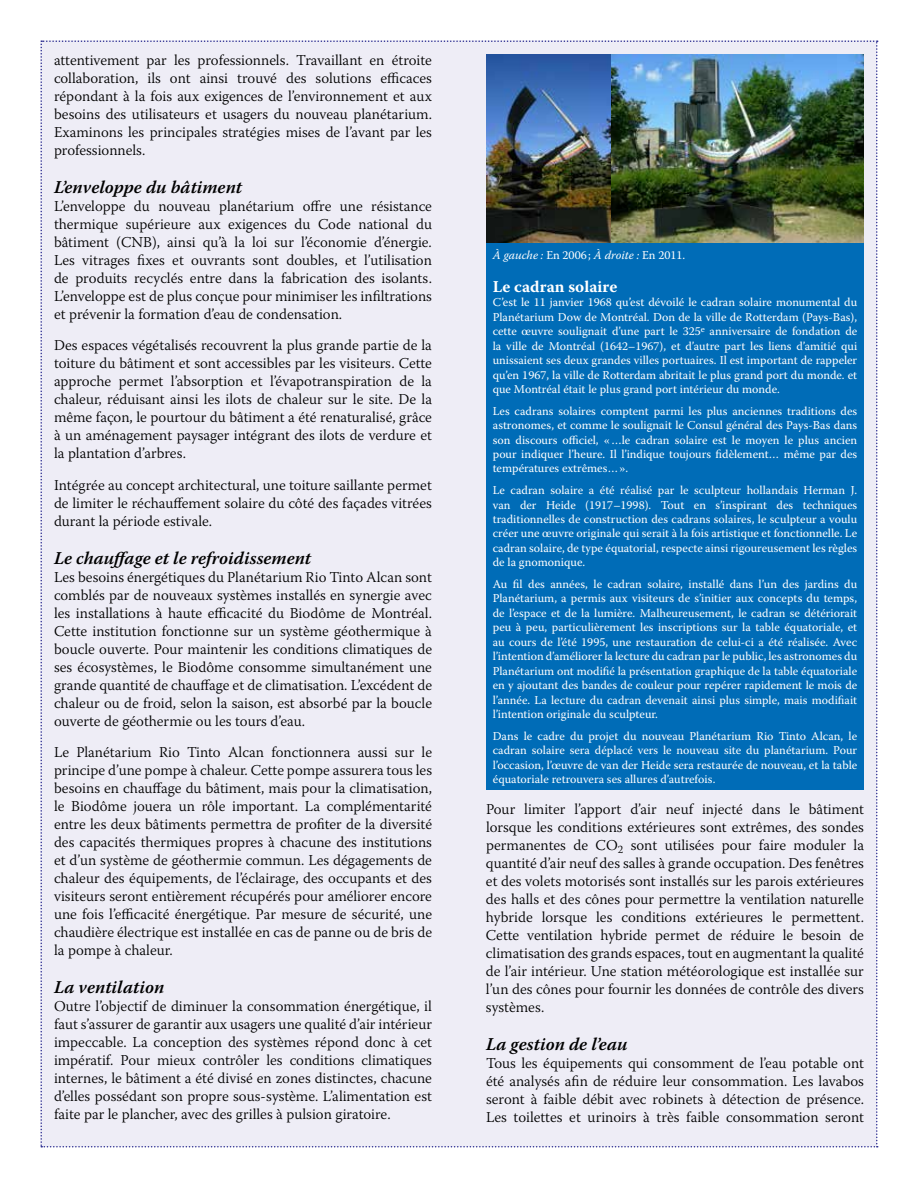
<style>
.page{position:relative;width:918px;height:1188px;background:#fff}
.page>*{position:absolute;margin:0;border:0;box-sizing:border-box;transform-origin:0 0}
.t1{font:italic 600 18px "Warnock Pro";color:#000}
.t2{font:700 16.5px "Warnock Pro";letter-spacing:.005em;color:#fff}
.t3{font:300 15px/18px "Warnock Pro";color:#000;text-align:justify}
.t4{font:12px/14.4px "Warnock Pro";color:#fff;text-align:justify}
.t5{font:italic 12px "Warnock Pro";color:#fff}
.s1{font-style:normal}
</style>
<div class="page">
<div style="left:40px;top:40px;width:838px;height:1108px;background:#eeedf6"></div>
<div style="left:486px;top:243px;width:378px;height:547px;background:#006cb7"></div>
<img style="left:486px;top:54px;width:378px;height:189px">
<p class="t3" style="left:54px;top:51px;width:380px">attentivement par les professionnels. Travaillant en étroite collaboration, ils ont ainsi trouvé des solutions efficaces répondant à la fois aux exigences de l’environnement et aux besoins des utilisateurs et usagers du nouveau planétarium.<br>Examinons les principales stratégies mises de l’avant par les professionnels.</p>
<p class="t1" style="left:54px;top:176px;width:190px">L’enveloppe du bâtiment</p>
<p class="t3" style="left:54px;top:197px;width:380px">L’enveloppe du nouveau planétarium offre une résistance thermique supérieure aux exigences du Code national du bâtiment (CNB), ainsi qu’à la loi sur l’économie d’énergie.<br>Les vitrages fixes et ouvrants sont doubles, et l’utilisation de produits recyclés entre dans la fabrication des isolants.<br>L’enveloppe est de plus conçue pour minimiser les infiltrations et prévenir la formation d’eau de condensation.</p>
<p class="t3" style="left:54px;top:336px;width:380px">Des espaces végétalisés recouvrent la plus grande partie de la toiture du bâtiment et sont accessibles par les visiteurs. Cette approche permet l’absorption et l’évapotranspiration de la chaleur, réduisant ainsi les ilots de chaleur sur le site. De la même façon, le pourtour du bâtiment a été renaturalisé, grâce à un aménagement paysager intégrant des ilots de verdure et la plantation d’arbres.</p>
<p class="t3" style="left:54px;top:476px;width:380px">Intégrée au concept architectural, une toiture saillante permet de limiter le réchauffement solaire du côté des façades vitrées durant la période estivale.</p>
<p class="t1" style="left:54px;top:547px;width:259px">Le chauffage et le refroidissement</p>
<p class="t3" style="left:54px;top:567px;width:380px">Les besoins énergétiques du Planétarium Rio Tinto Alcan sont comblés par de nouveaux systèmes installés en synergie avec les installations à haute efficacité du Biodôme de Montréal.<br>Cette institution fonctionne sur un système géothermique à boucle ouverte. Pour maintenir les conditions climatiques de ses écosystèmes, le Biodôme consomme simultanément une grande quantité de chauffage et de climatisation. L’excédent de chaleur ou de froid, selon la saison, est absorbé par la boucle ouverte de géothermie ou les tours d’eau.</p>
<p class="t3" style="left:54px;top:743px;width:380px">Le Planétarium Rio Tinto Alcan fonctionnera aussi sur le principe d’une pompe à chaleur. Cette pompe assurera tous les besoins en chauffage du bâtiment, mais pour la climatisation, le Biodôme jouera un rôle important. La complémentarité entre les deux bâtiments permettra de profiter de la diversité des capacités thermiques propres à chacune des institutions et d’un système de géothermie commun. Les dégagements de chaleur des équipements, de l’éclairage, des occupants et des visiteurs seront entièrement récupérés pour améliorer encore une fois l’efficacité énergétique. Par mesure de sécurité, une chaudière électrique est installée en cas de panne ou de bris de la pompe à chaleur.</p>
<p class="t1" style="left:54px;top:976px;width:112px">La ventilation</p>
<p class="t3" style="left:54px;top:997px;width:380px">Outre l’objectif de diminuer la consommation énergétique, il faut s’assurer de garantir aux usagers une qualité d’air intérieur impeccable. La conception des systèmes répond donc à cet impératif. Pour mieux contrôler les conditions climatiques internes, le bâtiment a été divisé en zones distinctes, chacune d’elles possédant son propre sous-système. L’alimentation est faite par le plancher, avec des grilles à pulsion giratoire.</p>
<p class="t5" style="left:493px;top:247px;width:194px">À gauche : <span class="s1">En 2006;</span> À droite : <span class="s1">En 2011.</span></p>
<p class="t2" style="left:493px;top:277px;width:126px">Le cadran solaire</p>
<p class="t4" style="left:493px;top:295px;width:366px">C’est le 11 janvier 1968 qu’est dévoilé le cadran solaire monumental du Planétarium Dow de Montréal. Don de la ville de Rotterdam (Pays-Bas), cette œuvre soulignait d’une part le 325<sup>e</sup> anniversaire de fondation de la ville de Montréal (1642–1967), et d’autre part les liens d’amitié qui unissaient ses deux grandes villes portuaires. Il est important de rappeler qu’en 1967, la ville de Rotterdam abritait le plus grand port du monde. et que Montréal était le plus grand port intérieur du monde.</p>
<p class="t4" style="left:493px;top:403px;width:366px">Les cadrans solaires comptent parmi les plus anciennes traditions des astronomes, et comme le soulignait le Consul général des Pays-Bas dans son discours officiel, «…le cadran solaire est le moyen le plus ancien pour indiquer l’heure. Il l’indique toujours fidèlement… même par des températures extrêmes…».</p>
<p class="t4" style="left:493px;top:483px;width:366px">Le cadran solaire a été réalisé par le sculpteur hollandais Herman J. van der Heide (1917–1998). Tout en s’inspirant des techniques traditionnelles de construction des cadrans solaires, le sculpteur a voulu créer une œuvre originale qui serait à la fois artistique et fonctionnelle. Le cadran solaire, de type équatorial, respecte ainsi rigoureusement les règles de la gnomonique.</p>
<p class="t4" style="left:493px;top:577px;width:366px">Au fil des années, le cadran solaire, installé dans l’un des jardins du Planétarium, a permis aux visiteurs de s’initier aux concepts du temps, de l’espace et de la lumière. Malheureusement, le cadran se détériorait peu à peu, particulièrement les inscriptions sur la table équatoriale, et au cours de l’été 1995, une restauration de celui-ci a été réalisée. Avec l’intention d’améliorer la lecture du cadran par le public, les astronomes du Planétarium ont modifié la présentation graphique de la table équatoriale en y ajoutant des bandes de couleur pour repérer rapidement le mois de l’année. La lecture du cadran devenait ainsi plus simple, mais modifiait l’intention originale du sculpteur.</p>
<p class="t4" style="left:493px;top:728px;width:366px">Dans le cadre du projet du nouveau Planétarium Rio Tinto Alcan, le cadran solaire sera déplacé vers le nouveau site du planétarium. Pour l’occasion, l’œuvre de van der Heide sera restaurée de nouveau, et la table équatoriale retrouvera ses allures d’autrefois.</p>
<p class="t3" style="left:486px;top:800px;width:380px">Pour limiter l’apport d’air neuf injecté dans le bâtiment lorsque les conditions extérieures sont extrêmes, des sondes permanentes de CO<sub>2</sub> sont utilisées pour faire moduler la quantité d’air neuf des salles à grande occupation. Des fenêtres et des volets motorisés sont installés sur les parois extérieures des halls et des cônes pour permettre la ventilation naturelle hybride lorsque les conditions extérieures le permettent.<br>Cette ventilation hybride permet de réduire le besoin de climatisation des grands espaces, tout en augmentant la qualité de l’air intérieur. Une station météorologique est installée sur l’un des cônes pour fournir les données de contrôle des divers systèmes.</p>
<p class="t1" style="left:486px;top:1033px;width:143px">La gestion de l’eau</p>
<p class="t3" style="left:486px;top:1054px;width:380px">Tous les équipements qui consomment de l’eau potable ont été analysés afin de réduire leur consommation. Les lavabos seront à faible débit avec robinets à détection de présence.<br>Les toilettes et urinoirs à très faible consommation seront</p>
</div>
